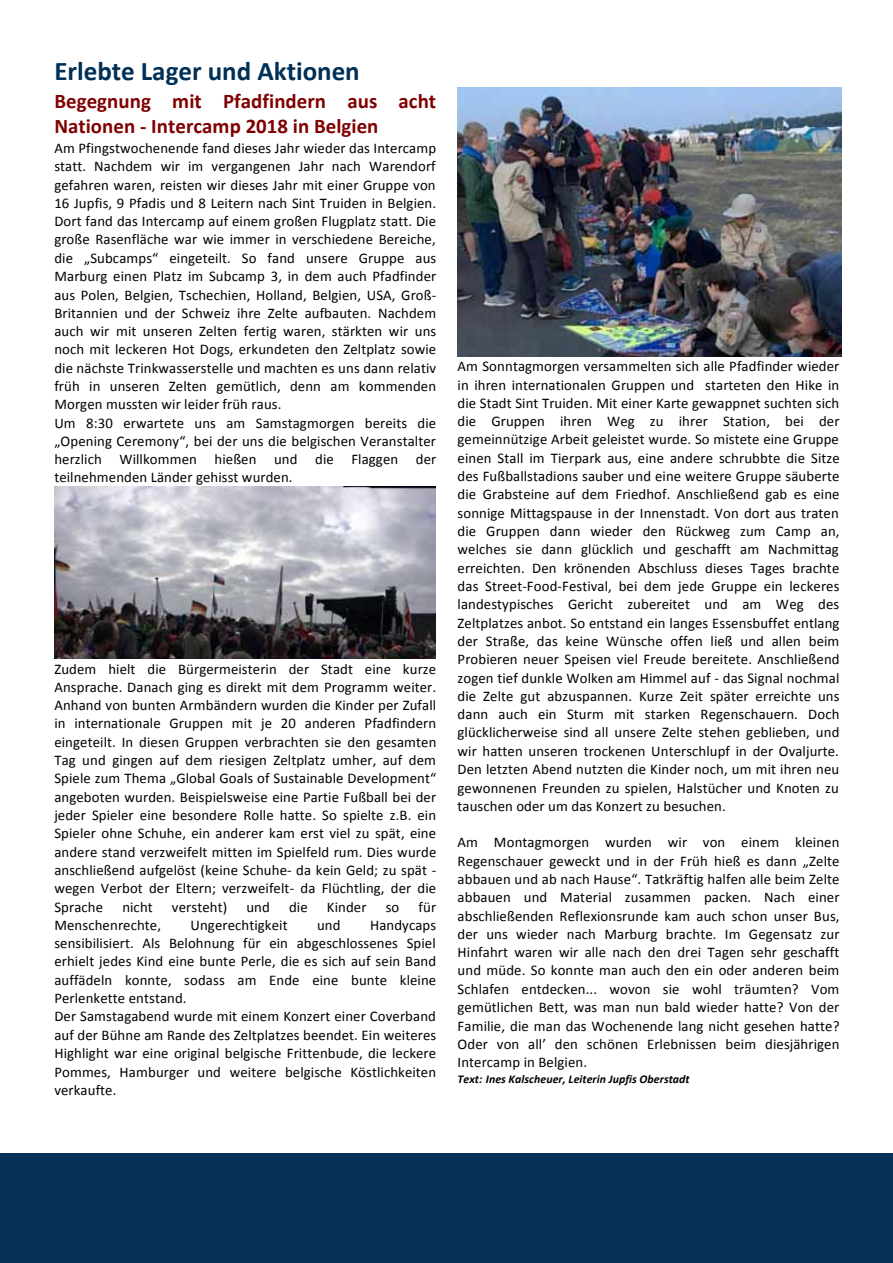
<style>
.page{position:relative;width:893px;height:1263px;background:#fff}
.page>*{position:absolute;margin:0;border:0;box-sizing:border-box;transform-origin:0 0}
.t1{font:700 27px "Calibri";color:#003056}
.t2{font:700 20.85px/25.5px "Calibri";letter-spacing:.005em;color:#800000}
.t3{font:14.7px/18.3px "Calibri";letter-spacing:.01em;color:#000;text-align:justify}
.t4{font:italic 700 11.85px "Calibri";letter-spacing:.005em;color:#000}
</style>
<div class="page">
<img style="left:54px;top:486px;width:382px;height:173px">
<img style="left:458px;top:87px;width:383px;height:270px">
<div style="left:0;top:1153px;width:893px;height:110px;background:#073156"></div>
<h1 class="t1" style="left:54px;top:55px;width:307px">Erlebte Lager und Aktionen</h1>
<h2 class="t2" style="left:54px;top:87px;width:383px">Begegnung mit Pfadfindern aus acht<br>Nationen - Intercamp 2018 in Belgien</h2>
<p class="t3" style="left:54px;top:138px;width:383px;text-align:left">Am Pfingstwochenende fand dieses Jahr wieder das Intercamp statt. Nachdem wir im vergangenen Jahr nach Warendorf gefahren waren, reisten wir dieses Jahr mit einer Gruppe von 16 Jupfis, 9 Pfadis und 8 Leitern nach Sint Truiden in Belgien.<br>Dort fand das Intercamp auf einem großen Flugplatz statt. Die große Rasenfläche war wie immer in verschiedene Bereiche, die „Subcamps“ eingeteilt. So fand unsere Gruppe aus Marburg einen Platz im Subcamp 3, in dem auch Pfadfinder aus Polen, Belgien, Tschechien, Holland, Belgien, USA, Groß-Britannien und der Schweiz ihre Zelte aufbauten. Nachdem auch wir mit unseren Zelten fertig waren, stärkten wir uns noch mit leckeren Hot Dogs, erkundeten den Zeltplatz sowie die nächste Trinkwasserstelle und machten es uns dann relativ früh in unseren Zelten gemütlich, denn am kommenden Morgen mussten wir leider früh raus.<br>Um 8:30 erwartete uns am Samstagmorgen bereits die „Opening Ceremony“, bei der uns die belgischen Veranstalter herzlich Willkommen hießen und die Flaggen der teilnehmenden Länder gehisst wurden.</p>
<p class="t3" style="left:54px;top:659px;width:384px">Zudem hielt die Bürgermeisterin der Stadt eine kurze Ansprache. Danach ging es direkt mit dem Programm weiter.<br>Anhand von bunten Armbändern wurden die Kinder per Zufall in internationale Gruppen mit je 20 anderen Pfadfindern eingeteilt. In diesen Gruppen verbrachten sie den gesamten Tag und gingen auf dem riesigen Zeltplatz umher, auf dem Spiele zum Thema „Global Goals of Sustainable Development“ angeboten wurden. Beispielsweise eine Partie Fußball bei der jeder Spieler eine besondere Rolle hatte. So spielte z.B. ein Spieler ohne Schuhe, ein anderer kam erst viel zu spät, eine andere stand verzweifelt mitten im Spielfeld rum. Dies wurde anschließend aufgelöst (keine Schuhe- da kein Geld; zu spät - wegen Verbot der Eltern; verzweifelt- da Flüchtling, der die Sprache</p>
<p class="t3" style="left:122px;top:897px;width:32px">nicht</p>
<p class="t3" style="left:172px;top:897px;width:57px">versteht)</p>
<p class="t3" style="left:246px;top:897px;width:25px">und</p>
<p class="t3" style="left:289px;top:897px;width:20px">die</p>
<p class="t3" style="left:327px;top:897px;width:41px">Kinder</p>
<p class="t3" style="left:386px;top:897px;width:15px">so</p>
<p class="t3" style="left:419px;top:897px;width:19px">für</p>
<p class="t3" style="left:54px;top:915px;width:108px">Menschenrechte,</p>
<p class="t3" style="left:190px;top:915px;width:99px">Ungerechtigkeit</p>
<p class="t3" style="left:317px;top:915px;width:25px">und</p>
<p class="t3" style="left:54px;top:915px;width:383px;text-align:left;text-indent:316px">Handycaps sensibilisiert. Als Belohnung für ein abgeschlossenes Spiel erhielt jedes Kind eine bunte Perle, die es sich auf sein Band auffädeln konnte, sodass am Ende eine bunte kleine Perlenkette entstand.<br>Der Samstagabend wurde mit einem Konzert einer Coverband auf der Bühne am Rande des Zeltplatzes beendet. Ein weiteres Highlight war eine original belgische Frittenbude, die leckere Pommes, Hamburger und weitere belgische Köstlichkeiten verkaufte.</p>
<p class="t3" style="left:458px;top:356px;width:384px">Am Sonntagmorgen versammelten sich alle Pfadfinder wieder in ihren internationalen Gruppen und starteten den Hike in die Stadt Sint Truiden. Mit einer Karte gewappnet suchten sich die Gruppen ihren Weg zu ihrer Station, bei der gemeinnützige Arbeit geleistet wurde. So mistete eine Gruppe einen Stall im Tierpark aus, eine andere schrubbte die Sitze des Fußballstadions sauber und eine weitere Gruppe säuberte die Grabsteine auf dem Friedhof. Anschließend gab es eine sonnige Mittagspause in der Innenstadt. Von dort aus traten die Gruppen dann wieder den Rückweg zum Camp an, welches sie dann glücklich und geschafft am Nachmittag erreichten. Den krönenden Abschluss dieses Tages brachte das Street-Food-Festival, bei dem jede Gruppe ein leckeres landestypisches Gericht zubereitet und am Weg des Zeltplatzes anbot. So entstand ein langes Essensbuffet entlang der Straße, das keine Wünsche offen ließ und allen beim Probieren neuer Speisen viel Freude bereitete. Anschließend zogen tief dunkle Wolken am Himmel auf - das Signal nochmal die Zelte gut abzuspannen. Kurze Zeit später erreichte uns dann auch ein Sturm mit starken Regenschauern. Doch glücklicherweise sind all unsere Zelte stehen geblieben, und wir hatten unseren trockenen Unterschlupf in der Ovaljurte.<br>Den letzten Abend nutzten die Kinder noch, um mit ihren neu gewonnenen Freunden zu spielen, Halstücher und Knoten zu tauschen oder um das Konzert zu besuchen.</p>
<p class="t3" style="left:458px;top:832px;width:383px">Am Montagmorgen wurden wir von einem kleinen Regenschauer geweckt und in der Früh hieß es dann „Zelte abbauen und ab nach Hause“. Tatkräftig halfen alle beim Zelte abbauen und Material zusammen packen. Nach einer abschließenden Reflexionsrunde kam auch schon unser Bus, der uns wieder nach Marburg brachte. Im Gegensatz zur Hinfahrt waren wir alle nach den drei Tagen sehr geschafft und müde. So konnte man auch den ein oder anderen beim Schlafen entdecken... wovon sie wohl träumten? Vom gemütlichen Bett, was man nun bald wieder hatte? Von der Familie, die man das Wochenende lang nicht gesehen hatte?<br>Oder von all’ den schönen Erlebnissen beim diesjährigen Intercamp in Belgien.</p>
<p class="t4" style="left:458px;top:1071px;width:234px">Text: Ines Kalscheuer, Leiterin Jupfis Oberstadt</p>
</div>
